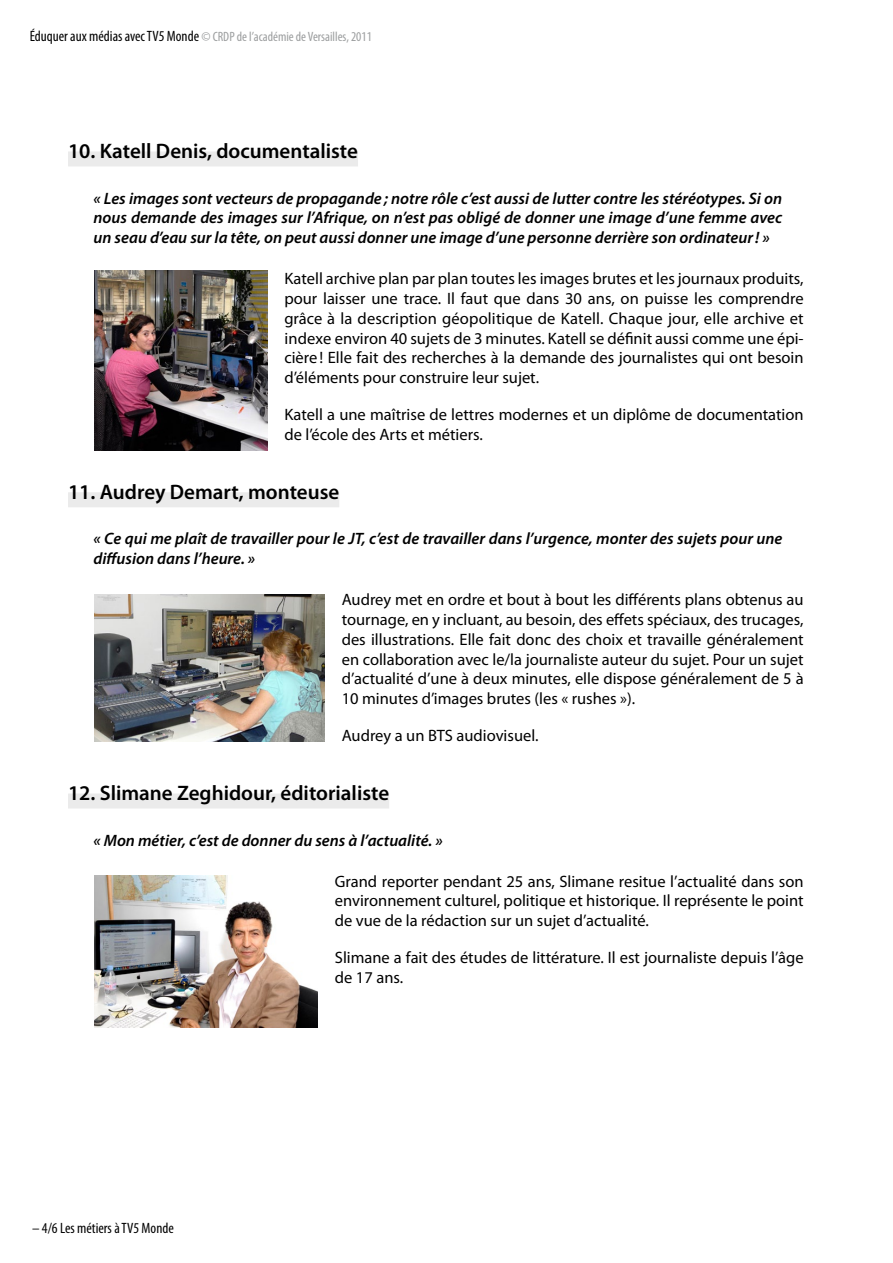
<style>
.page{position:relative;width:893px;height:1263px;background:#fff}
.page>*{position:absolute;margin:0;border:0;box-sizing:border-box;transform-origin:0 0}
.t1{font:600 21px "Myriad Pro";color:#000}
.t2{font:16.5px/19.8px "Myriad Pro";color:#000;text-align:justify}
.t3{font:italic 600 16.5px/19.8px "Myriad Pro";color:#000;text-align:justify}
.t4{font:condensed 15px "Myriad Pro";color:#000}
.t5{font:condensed 13.5px "Myriad Pro";color:#9c9e9f}
.s1{font-size:15px;color:#000}
</style>
<div class="page">
<div style="left:68px;top:151px;width:290px;height:15px;background:#ebebeb"></div>
<div style="left:68px;top:492px;width:271px;height:15px;background:#ebebeb"></div>
<div style="left:68px;top:793px;width:321px;height:15px;background:#ebebeb"></div>
<img style="left:95px;top:270px;width:172px;height:180px">
<img style="left:94px;top:595px;width:231px;height:146px">
<img style="left:94px;top:876px;width:224px;height:151px">
<p class="t5" style="left:30px;top:28px;width:344px"><span class="s1">Éduquer aux médias avec TV5 Monde</span> © CRDP de l’académie de Versailles, 2011</p>
<p class="t1" style="left:68px;top:138px;width:291px">10. Katell Denis, documentaliste</p>
<p class="t3" style="left:94px;top:188px;width:690px">« Les images sont vecteurs de propagande ; notre rôle c’est aussi de lutter contre les stéréotypes. Si on nous demande des images sur l’Afrique, on n’est pas obligé de donner une image d’une femme avec un seau d’eau sur la tête, on peut aussi donner une image d’une personne derrière son ordinateur! »</p>
<p class="t2" style="left:284px;top:268px;width:521px">Katell archive plan par plan toutes les images brutes et les journaux produits, pour laisser une trace. Il faut que dans 30 ans, on puisse les comprendre grâce à la description géopolitique de Katell. Chaque jour, elle archive et indexe environ 40 sujets de 3 minutes. Katell se définit aussi comme une épi&shy;cière! Elle fait des recherches à la demande des journalistes qui ont besoin d’éléments pour construire leur sujet.</p>
<p class="t2" style="left:284px;top:404px;width:521px">Katell a une maîtrise de lettres modernes et un diplôme de documentation de l’école des Arts et métiers.</p>
<p class="t1" style="left:68px;top:479px;width:273px">11. Audrey Demart, monteuse</p>
<p class="t3" style="left:94px;top:528px;width:690px">« Ce qui me plaît de travailler pour le JT, c’est de travailler dans l’urgence, monter des sujets pour une diffusion dans l’heure. »</p>
<p class="t2" style="left:342px;top:589px;width:463px">Audrey met en ordre et bout à bout les différents plans obtenus au tournage, en y incluant, au besoin, des effets spéciaux, des trucages, des illustrations. Elle fait donc des choix et travaille généralement en collaboration avec le/la journaliste auteur du sujet. Pour un sujet d’actualité d’une à deux minutes, elle dispose généralement de 5 à 10 minutes d’images brutes (les « rushes »).</p>
<p class="t2" style="left:342px;top:725px;width:198px">Audrey a un BTS audiovisuel.</p>
<p class="t1" style="left:68px;top:780px;width:323px">12. Slimane Zeghidour, éditorialiste</p>
<p class="t3" style="left:94px;top:830px;width:351px">« Mon métier, c’est de donner du sens à l’actualité. »</p>
<p class="t2" style="left:335px;top:871px;width:470px">Grand reporter pendant 25 ans, Slimane resitue l’actualité dans son environnement culturel, politique et historique. Il représente le point de vue de la rédaction sur un sujet d’actualité.</p>
<p class="t2" style="left:335px;top:947px;width:470px">Slimane a fait des études de littérature. Il est journaliste depuis l’âge de 17 ans.</p>
<p class="t4" style="left:32px;top:1219px;width:143px">– 4/6 Les métiers à TV5 Monde</p>
</div>
